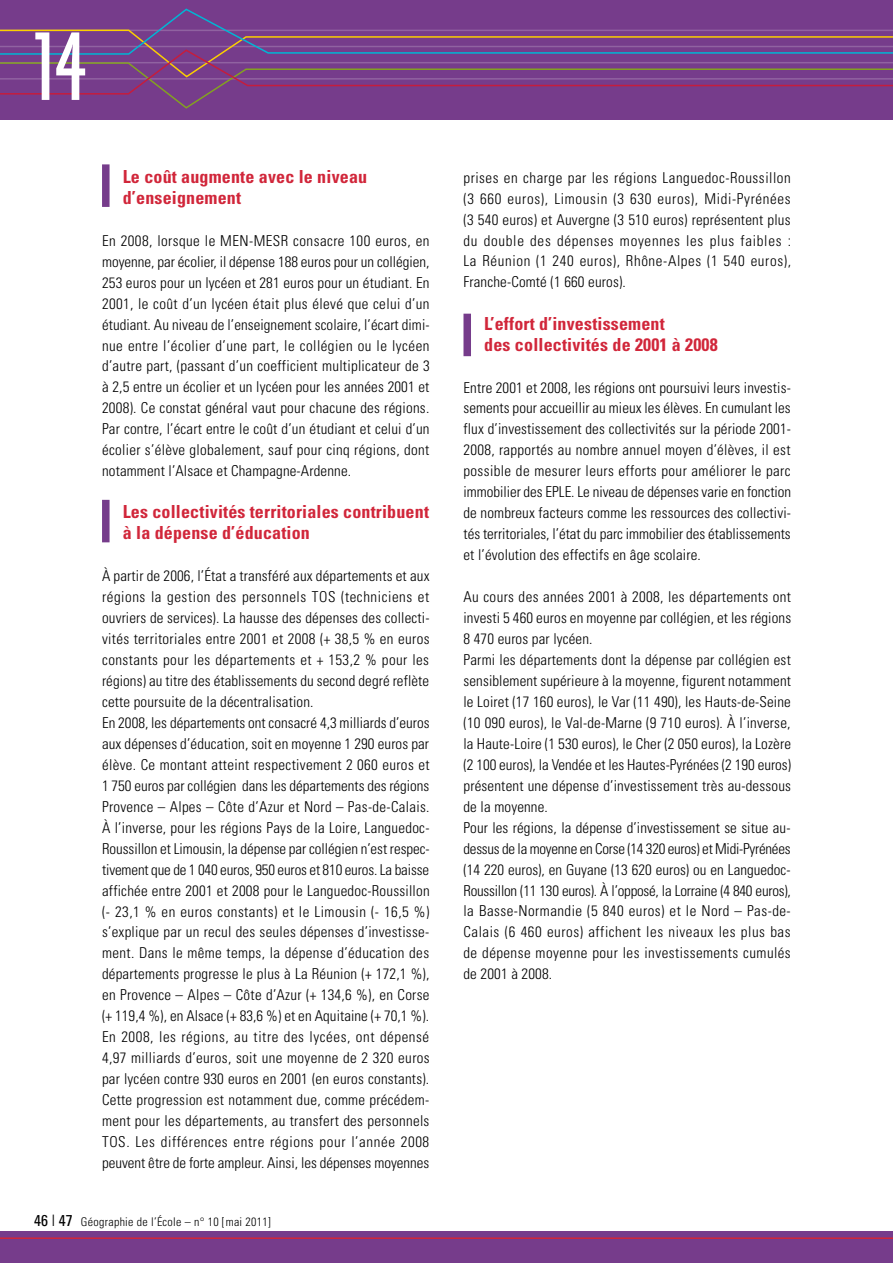
<style>
.page{position:relative;width:893px;height:1263px;background:#fff}
.page>*{position:absolute;margin:0;border:0;box-sizing:border-box;transform-origin:0 0}
.t1{font:94.5px "Industria Solid";color:#fff;scale:1.1 1}
.t2{font:700 condensed 18px/21px "Univers";letter-spacing:.01em;color:#d1263a}
.t3{font:300 condensed 15px/21px "Univers";letter-spacing:.015em;color:#000;text-align:justify}
.t4{font:300 condensed 12px "Univers";letter-spacing:.025em;color:#000}
.s1{font-weight:400;font-size:15.75px}
</style>
<div class="page">
<div style="left:0;top:0;width:893px;height:119px;background:#763c8b"></div>
<svg style="left:0;top:8px;width:893px;height:101px"></svg>
<div style="left:0;top:1231px;width:893px;height:32px;background:#763c8b"></div>
<hr style="left:0;top:1237px;width:893px;height:2px;background:#d1263a">
<div style="left:102px;top:164px;width:8px;height:43px;background:#763c8b"></div>
<div style="left:102px;top:500px;width:8px;height:42px;background:#763c8b"></div>
<div style="left:463px;top:314px;width:8px;height:42px;background:#763c8b"></div>
<h1 class="t1" style="left:34px;top:15px;width:50px">14</h1>
<p class="t2" style="left:123px;top:166px;width:246px">Le coût augmente avec le niveau d’enseignement</p>
<p class="t3" style="left:102px;top:230px;width:329px">En 2008, lorsque le MEN-MESR consacre 100 euros, en moyenne, par écolier, il dépense 188 euros pour un collégien, 253 euros pour un lycéen et 281 euros pour un étudiant. En 2001, le coût d’un lycéen était plus élevé que celui d’un étudiant. Au niveau de l’enseignement scolaire, l’écart dimi&shy;nue entre l’écolier d’une part, le collégien ou le lycéen d’autre part, (passant d’un coefficient multiplicateur de 3 à 2,5 entre un écolier et un lycéen pour les années 2001 et 2008). Ce constat général vaut pour chacune des régions.<br>Par contre, l’écart entre le coût d’un étudiant et celui d’un écolier s’élève globalement, sauf pour cinq régions, dont notamment l’Alsace et Champagne-Ardenne.</p>
<p class="t2" style="left:123px;top:501px;width:308px">Les collectivités territoriales contribuent à la dépense d’éducation</p>
<p class="t3" style="left:102px;top:565px;width:329px;text-align:left">À partir de 2006, l’État a transféré aux départements et aux régions la gestion des personnels TOS (techniciens et ouvriers de services). La hausse des dépenses des collecti&shy;vités territoriales entre 2001 et 2008 (+ 38,5 % en euros constants pour les départements et + 153,2 % pour les régions) au titre des établissements du second degré reflète cette poursuite de la décentralisation.<br>En 2008, les départements ont consacré 4,3 milliards d’euros aux dépenses d’éducation, soit en moyenne 1 290 euros par élève. Ce montant atteint respectivement 2 060 euros et 1 750 euros par collégien dans les départements des régions Provence – Alpes – Côte d’Azur et Nord – Pas-de-Calais.<br>À l’inverse, pour les régions Pays de la Loire, Languedoc-Roussillon et Limousin, la dépense par collégien n’est respec&shy;tivement que de 1 040 euros, 950 euros et 810 euros. La baisse affichée entre 2001 et 2008 pour le Languedoc-Roussillon (- 23,1 % en euros constants) et le Limousin (- 16,5 %) s’explique par un recul des seules dépenses d’investisse&shy;ment. Dans le même temps, la dépense d’éducation des départements progresse le plus à La Réunion (+ 172,1 %), en Provence – Alpes – Côte d’Azur (+ 134,6 %), en Corse (+ 119,4 %), en Alsace (+ 83,6 %) et en Aquitaine (+ 70,1 %).<br>En 2008, les régions, au titre des lycées, ont dépensé 4,97 milliards d’euros, soit une moyenne de 2 320 euros par lycéen contre 930 euros en 2001 (en euros constants).<br>Cette progression est notamment due, comme précédem&shy;ment pour les départements, au transfert des personnels TOS. Les différences entre régions pour l’année 2008 peuvent être de forte ampleur. Ainsi, les dépenses moyennes</p>
<p class="t4" style="left:34px;top:1214px;width:238px"><span class="s1">46 | 47</span> Géographie de l’école – n° 10 [mai 2011]</p>
<p class="t3" style="left:463px;top:167px;width:329px">prises en charge par les régions Languedoc-Roussillon (3 660 euros), Limousin (3 630 euros), Midi-Pyrénées (3 540 euros) et Auvergne (3 510 euros) représentent plus du double des dépenses moyennes les plus faibles :<br>La Réunion (1 240 euros), Rhône-Alpes (1 540 euros), Franche-Comté (1 660 euros).</p>
<p class="t2" style="left:484px;top:312px;width:235px">L’effort d’investissement<br>des collectivités de 2001 à 2008</p>
<p class="t3" style="left:463px;top:376px;width:329px">Entre 2001 et 2008, les régions ont poursuivi leurs investis&shy;sements pour accueillir au mieux les élèves. En cumulant les flux d’investissement des collectivités sur la période 2001- 2008, rapportés au nombre annuel moyen d’élèves, il est possible de mesurer leurs efforts pour améliorer le parc immobilier des EPLE. Le niveau de dépenses varie en fonction de nombreux facteurs comme les ressources des collectivi&shy;tés territoriales, l’état du parc immobilier des établissements et l’évolution des effectifs en âge scolaire.</p>
<p class="t3" style="left:463px;top:586px;width:329px;text-align:left">Au cours des années 2001 à 2008, les départements ont investi 5 460 euros en moyenne par collégien, et les régions 8 470 euros par lycéen.<br>Parmi les départements dont la dépense par collégien est sensiblement supérieure à la moyenne, figurent notamment le Loiret (17 160 euros), le Var (11 490), les Hauts-de-Seine (10 090 euros), le Val-de-Marne (9 710 euros). À l’inverse, la Haute-Loire (1 530 euros), le Cher (2 050 euros), la Lozère (2 100 euros), la Vendée et les Hautes-Pyrénées (2 190 euros) présentent une dépense d’investissement très au-dessous de la moyenne.<br>Pour les régions, la dépense d’investissement se situe au&shy;dessus de la moyenne en Corse (14 320 euros) et Midi-Pyrénées (14 220 euros), en Guyane (13 620 euros) ou en Languedoc-Roussillon (11 130 euros). À l’opposé, la Lorraine (4 840 euros), la Basse-Normandie (5 840 euros) et le Nord – Pas-de-Calais (6 460 euros) affichent les niveaux les plus bas de dépense moyenne pour les investissements cumulés de 2001 à 2008.</p>
</div>
